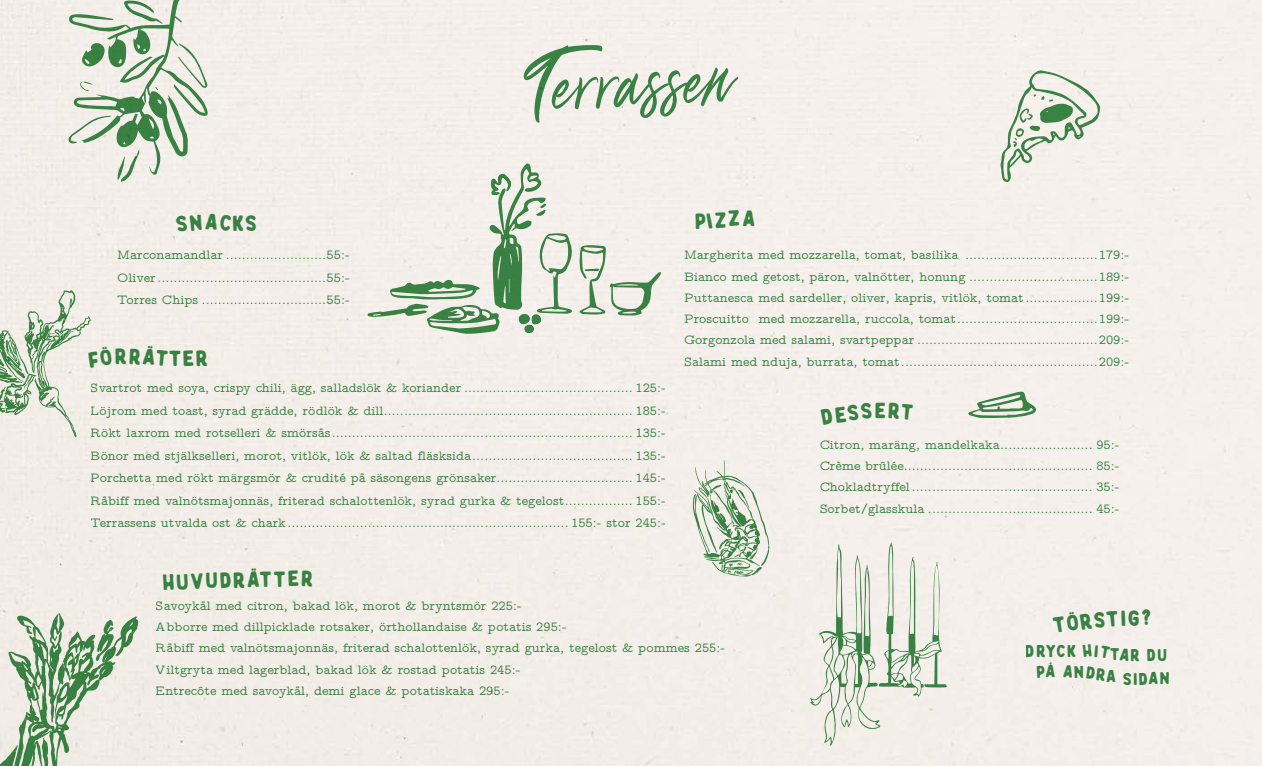
<style>
.page{position:relative;width:1262px;height:766px;background:#fff}
.page>*{position:absolute;margin:0;border:0;box-sizing:border-box;transform-origin:0 0}
.t1{font:22.5px "Wilden";color:#3c8b49}
.t2{font:17.5px "Wilden";letter-spacing:.085em;color:#3c8b49}
.t3{font:13.75px/21.2px "LM Mono Prop 10";color:#3c8b49;text-align:justify}
</style>
<div class="page">
<svg style="left:523px;top:44px;width:215px;height:79px;background:#cfd9ca"></svg>
<svg style="left:1000px;top:70px;width:100px;height:112px;background:#d4dcce"></svg>
<svg style="left:579px;top:244px;width:82px;height:71px;background:#d2dbcc"></svg>
<svg style="left:367px;top:163px;width:206px;height:171px;background:#d3dccd"></svg>
<svg style="left:68px;top:0;width:140px;height:182px;background:#c8d5c3"></svg>
<svg style="left:968px;top:391px;width:69px;height:27px;background:#b2c8af"></svg>
<svg style="left:693px;top:459px;width:76px;height:117px;background:#c7d4c2"></svg>
<svg style="left:0;top:613px;width:138px;height:153px;background:#bbccb6"></svg>
<svg style="left:810px;top:541px;width:137px;height:205px;background:#dde1d5"></svg>
<svg style="left:176px;top:213px;width:55px;height:19px"></svg>
<svg style="left:246px;top:215px;width:10px;height:16px"></svg>
<svg style="left:0;top:290px;width:207px;height:147px;background:#e3e4da"></svg>
<svg style="left:163px;top:573px;width:25px;height:17px"></svg>
<svg style="left:274px;top:570px;width:38px;height:16px"></svg>
<svg style="left:696px;top:210px;width:44px;height:19px"></svg>
<div style="left:820px;top:402px;width:93px;height:23px;background:#f5f0ec"></div>
<div style="left:1052px;top:609px;width:98px;height:24px;background:#f5f0ec"></div>
<svg style="left:1036px;top:665px;width:8px;height:12px"></svg>
<div style="left:1063px;top:644px;width:94px;height:41px;background:#f4efeb"></div>
<h1 class="t1" style="left:233px;top:212px;width:13px">K</h1>
<h1 class="t1" style="left:742px;top:207px;width:14px">A</h1>
<p class="t3" style="left:117px;top:243px;width:234px;line-height:22.5px">Marconamandlar .........................55:- Oliver ..........................................55:- Torres Chips ...............................55:-</p>
<p class="t3" style="left:684px;top:244px;width:447px">Margherita med mozzarella, tomat, basilika .................................179:- Bianco med getost, päron, valnötter, honung ................................189:- Puttanesca med sardeller, oliver, kapris, vitlök, tomat ..................199:- Proscuitto med mozzarella, ruccola, tomat...................................199:- Gorgonzola med salami, svartpeppar .............................................209:- Salami med nduja, burrata, tomat.................................................209:-</p>
<p class="t3" style="left:91px;top:376px;width:576px;line-height:22.5px">Svartrot med soya, crispy chili, ägg, salladslök &amp; koriander .......................................... 125:- Löjrom med toast, syrad grädde, rödlök &amp; dill.............................................................. 185:- Rökt laxrom med rotselleri &amp; smörsås........................................................................... 135:- Bönor med stjälkselleri, morot, vitlök, lök &amp; saltad fläsksida........................................ 135:- Porchetta med rökt märgsmör &amp; crudité på säsongens grönsaker.................................. 145:- Råbiff med valnötsmajonnäs, friterad schalottenlök, syrad gurka &amp; tegelost................. 155:- Terrassens utvalda ost &amp; chark...................................................................... 155:- stor 245:-</p>
<h1 class="t1" style="left:190px;top:570px;width:83px;rotate:-2deg">VUDRÄT</h1>
<p class="t3" style="left:156px;top:594px;width:571px;text-align:left">Savoykål med citron, bakad lök, morot &amp; bryntsmör 225:-<br>Abborre med dillpicklade rotsaker, örthollandaise &amp; potatis 295:-<br>Råbiff med valnötsmajonnäs, friterad schalottenlök, syrad gurka, tegelost &amp; pommes 255:- Viltgryta med lagerblad, bakad lök &amp; rostad potatis 245:-<br>Entrecôte med savoykål, demi glace &amp; potatiskaka 295:-</p>
<p class="t3" style="left:819px;top:433px;width:301px">Citron, maräng, mandelkaka....................... 95:- Crème brûlée............................................... 85:- Chokladtryffel............................................. 35:- Sorbet/glasskula ......................................... 45:-</p>
<p class="t2" style="left:1026px;top:642px;width:51px">DRYCK</p>
<p class="t2" style="left:1110px;top:644px;width:11px">T</p>
<p class="t2" style="left:1146px;top:646px;width:21px">DU</p>
<p class="t2" style="left:1045px;top:662px;width:11px">Å</p>
<p class="t2" style="left:1122px;top:670px;width:16px">SI</p>
<p class="t2" style="left:1159px;top:669px;width:11px">N</p>
</div>
